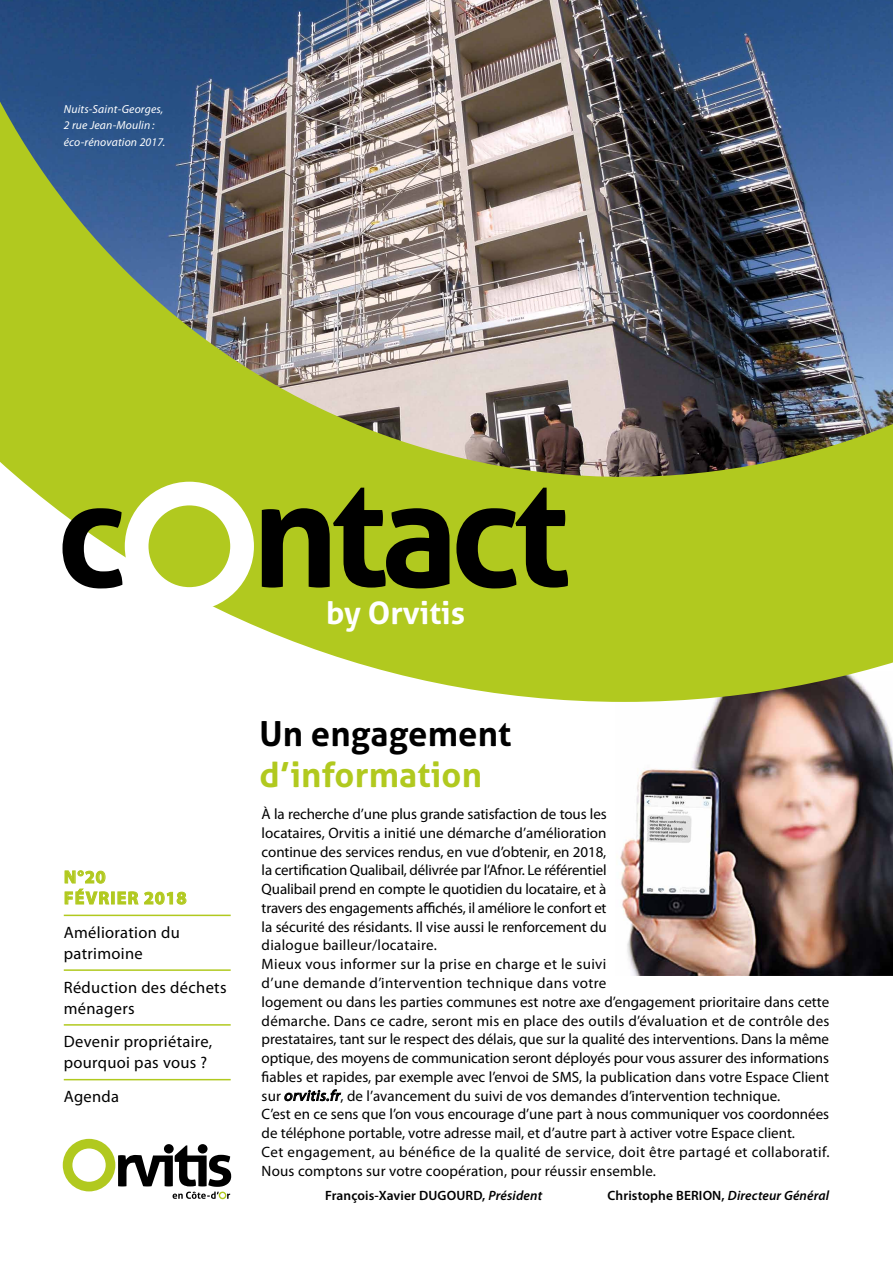
<style>
.page{position:relative;width:893px;height:1263px;background:#fff}
.page>*{position:absolute;margin:0;border:0;box-sizing:border-box;transform-origin:0 0}
.t1{font:700 34.5px "Aller";letter-spacing:.005em;color:#b1c91f}
.t2{font:700 34.5px "Aller";letter-spacing:.005em;color:#000}
.t3{font:700 31.2px "Aller";color:#fff}
.t4{font:700 18px/21px "Myriad Pro";letter-spacing:.07em;color:#b1c91f}
.t5{font:16.5px/21px "Myriad Pro";letter-spacing:.02em;color:#000}
.t6{font:15px/18.8px "Myriad Pro";color:#000}
.t7{font:600 13.5px "Myriad Pro";letter-spacing:.01em;color:#000}
.t8{font:italic 11.7px/16.5px "Myriad Pro";letter-spacing:.015em;color:#fff}
.s1{font-style:italic}
</style>
<div class="page">
<img style="left:620px;top:702px;width:273px;height:274px">
<img style="left:0;top:0;width:893px;height:702px">
<svg style="left:63px;top:1139px;width:168px;height:60px"></svg>
<hr style="left:64px;top:915px;width:167px;height:1px;background:#b1c91f">
<hr style="left:64px;top:969px;width:167px;height:2px;background:#b1c91f">
<hr style="left:64px;top:1024px;width:167px;height:2px;background:#b1c91f">
<hr style="left:64px;top:1079px;width:167px;height:1px;background:#b1c91f">
<svg style="left:65px;top:870px;width:44px;height:35px"></svg>
<div style="left:111px;top:892px;width:4px;height:12px;border:1px solid #b1c91f"></div>
<svg style="left:117px;top:891px;width:69px;height:14px"></svg>
<svg style="left:284px;top:1089px;width:57px;height:12px"></svg>
<svg style="left:63px;top:482px;width:191px;height:129px"></svg>
<svg style="left:262px;top:488px;width:187px;height:100px;background:#55610f"></svg>
<svg style="left:456px;top:488px;width:112px;height:100px;background:#606d10"></svg>
<p class="t8" style="left:64px;top:101px;width:103px">Nuits-Saint-Georges,<br>2 rue Jean-Moulin : éco-rénovation 2017.</p>
<h2 class="t3" style="left:326px;top:594px;width:141px">by Orvitis</h2>
<p class="t4" style="left:64px;top:866px;width:124px">N°20<br>FÉVRIER 2018</p>
<p class="t5" style="left:64px;top:921px;width:118px">Amélioration du patrimoine</p>
<p class="t5" style="left:64px;top:976px;width:164px">Réduction des déchets ménagers</p>
<p class="t5" style="left:64px;top:1031px;width:150px">Devenir propriétaire, pourquoi pas vous ?</p>
<p class="t5" style="left:64px;top:1086px;width:57px">Agenda</p>
<h1 class="t2" style="left:259px;top:713px;width:253px">Un engagement</h1>
<h1 class="t1" style="left:259px;top:753px;width:224px">d’information</h1>
<p class="t6" style="left:262px;top:804px;width:569px">À la recherche d’une plus grande satisfaction de tous les<br>locataires, Orvitis a initié une démarche d’amélioration<br>continue des services rendus, en vue d’obtenir, en 2018,<br>la certification Qualibail, délivrée par l’Afnor. Le référentiel<br>Qualibail prend en compte le quotidien du locataire, et à<br>travers des engagements affichés, il améliore le confort et<br>la sécurité des résidants. Il vise aussi le renforcement du<br>dialogue bailleur/locataire.<br>Mieux vous informer sur la prise en charge et le suivi<br>d’une demande d’intervention technique dans votre<br>logement ou dans les parties communes est notre axe d’engagement prioritaire dans cette démarche. Dans ce cadre, seront mis en place des outils d’évaluation et de contrôle des prestataires, tant sur le respect des délais, que sur la qualité des interventions. Dans la même optique, des moyens de communication seront déployés pour vous assurer des informations fiables et rapides, par exemple avec l’envoi de SMS, la publication dans votre Espace Client sur <span class="s1">orvitis.fr</span>, de l’avancement du suivi de vos demandes d’intervention technique.<br>C’est en ce sens que l’on vous encourage d’une part à nous communiquer vos coordonnées de téléphone portable, votre adresse mail, et d’autre part à activer votre Espace client.<br>Cet engagement, au bénéfice de la qualité de service, doit être partagé et collaboratif.<br>Nous comptons sur votre coopération, pour réussir ensemble.</p>
<p class="t7" style="left:325px;top:1186px;width:219px">François-Xavier DUGOURD, <span class="s1">Président</span></p>
<p class="t7" style="left:607px;top:1186px;width:223px">Christophe BERION, <span class="s1">Directeur Général</span></p>
</div>
